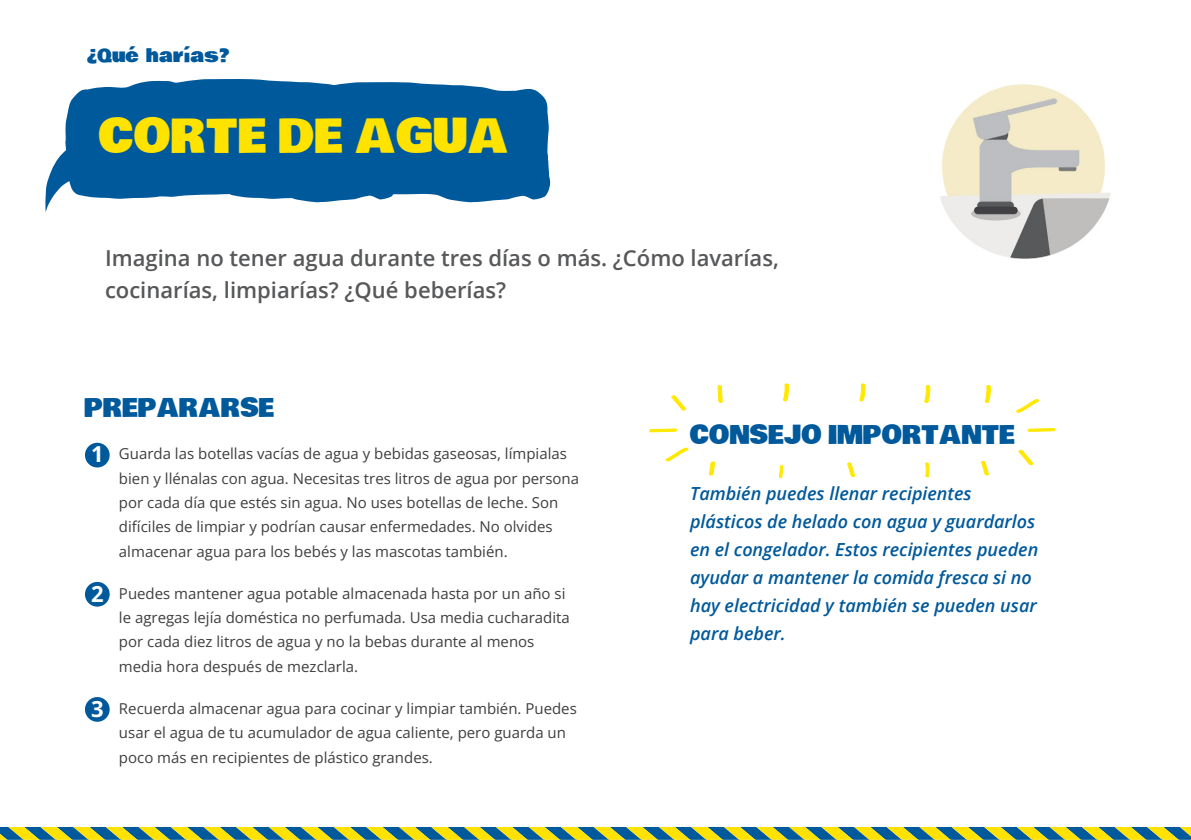
<style>
.page{position:relative;width:1191px;height:840px;background:#fff}
.page>*{position:absolute;margin:0;border:0;box-sizing:border-box;transform-origin:0 0}
.t1{font:40px "Bowlby One NZ Regular";color:#ffe300}
.Intro{font:600 22px/32px "Open Sans";color:#57585a}
.t2{font:22px "Bowlby One NZ Regular";color:#00599b}
.Paragraph_Style_2{font:700 22px "Open Sans";color:#fff}
.Top_tip{font:italic 600 18px/28px "Open Sans";color:#00599b}
.t3{font:18px "Bowlby One";letter-spacing:.02em;color:#00599b}
.Number_bullets{font:15px/24.4px "Open Sans";color:#3e3e3f}
</style>
<div class="page">
<svg style="left:45px;top:79px;width:505px;height:133px;fill:#00599b"></svg>
<div style="left:85px;top:442px;width:25px;height:25px;background:#00599b;border-radius:50%"></div>
<div style="left:85px;top:581px;width:25px;height:25px;background:#00599b;border-radius:50%"></div>
<div style="left:85px;top:696px;width:25px;height:25px;background:#00599b;border-radius:50%"></div>
<svg style="left:0;top:827px;width:1191px;height:13px;background:#829f52"></svg>
<img style="left:940px;top:84px;width:171px;height:175px">
<svg style="left:779px;top:465px;width:5px;height:13px"></svg>
<svg style="left:847px;top:462px;width:8px;height:15px"></svg>
<svg style="left:981px;top:460px;width:8px;height:16px"></svg>
<svg style="left:671px;top:395px;width:15px;height:16px"></svg>
<svg style="left:1018px;top:449px;width:16px;height:17px"></svg>
<svg style="left:717px;top:385px;width:6px;height:18px"></svg>
<svg style="left:649px;top:428px;width:28px;height:4px"></svg>
<svg style="left:1027px;top:428px;width:29px;height:4px"></svg>
<svg style="left:665px;top:447px;width:24px;height:14px"></svg>
<svg style="left:1016px;top:399px;width:23px;height:14px"></svg>
<svg style="left:709px;top:461px;width:7px;height:15px"></svg>
<svg style="left:783px;top:383px;width:6px;height:19px"></svg>
<svg style="left:859px;top:383px;width:7px;height:19px"></svg>
<svg style="left:984px;top:385px;width:7px;height:18px"></svg>
<svg style="left:924px;top:385px;width:6px;height:18px"></svg>
<svg style="left:925px;top:462px;width:4px;height:15px"></svg>
<p class="t3" style="left:87px;top:42px;width:144px">¿Qué harías?</p>
<p class="t1" style="left:99px;top:102px;width:412px">CORTE DE AGUA</p>
<p class="Intro" style="left:105px;top:242px;width:675px">Imagina no tener agua durante tres días o más. ¿Cómo lavarías, cocinarías, limpiarías? ¿Qué beberías?</p>
<p class="t2" style="left:85px;top:389px;width:192px">PREPARARSE</p>
<p class="Paragraph_Style_2" style="left:91px;top:439px;width:14px">1</p>
<p class="Number_bullets" style="left:119px;top:441px;width:462px">Guarda las botellas vacías de agua y bebidas gaseosas, límpialas bien y llénalas con agua. Necesitas tres litros de agua por persona por cada día que estés sin agua. No uses botellas de leche. Son difíciles de limpiar y podrían causar enfermedades. No olvides almacenar agua para los bebés y las mascotas también.</p>
<p class="Paragraph_Style_2" style="left:91px;top:578px;width:14px">2</p>
<p class="Number_bullets" style="left:119px;top:580px;width:452px">Puedes mantener agua potable almacenada hasta por un año si le agregas lejía doméstica no perfumada. Usa media cucharadita por cada diez litros de agua y no la bebas durante al menos media hora después de mezclarla.</p>
<p class="Paragraph_Style_2" style="left:91px;top:693px;width:14px">3</p>
<p class="Number_bullets" style="left:119px;top:695px;width:459px">Recuerda almacenar agua para cocinar y limpiar también. Puedes usar el agua de tu acumulador de agua caliente, pero guarda un poco más en recipientes de plástico grandes.</p>
<p class="t2" style="left:690px;top:415px;width:327px">CONSEJO IMPORTANTE</p>
<p class="Top_tip" style="left:690px;top:479px;width:350px">También puedes llenar recipientes plásticos de helado con agua y guardarlos en el congelador. Estos recipientes pueden ayudar a mantener la comida fresca si no hay electricidad y también se pueden usar para beber.</p>
</div>
